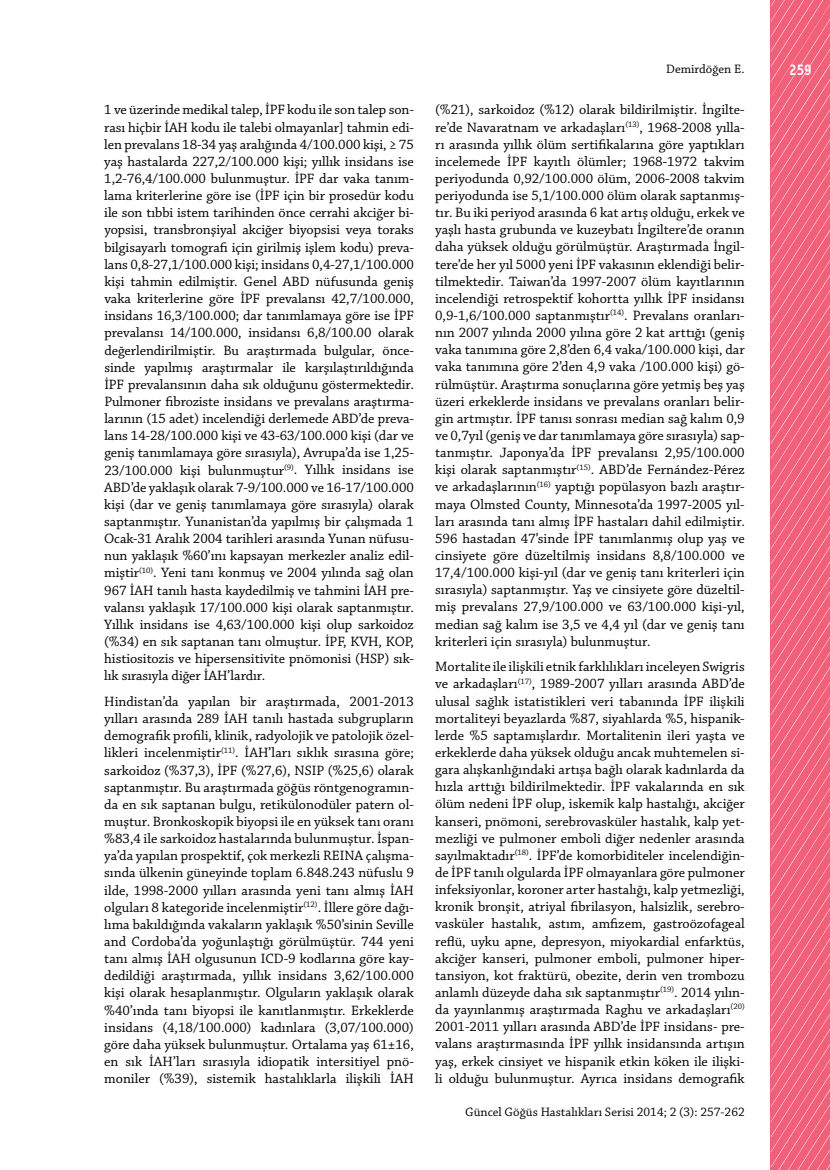
<style>
.page{position:relative;width:830px;height:1170px;background:#fff}
.page>*{position:absolute;margin:0;border:0;box-sizing:border-box;transform-origin:0 0}
.t1{font:700 15px "Alwyn";color:#fff;scale:.85 1}
.t2{font:14.25px/17.1px "Chaparral Pro";color:#000;text-align:justify}
.t3{font:12.9px "Chaparral Pro";color:#000}
</style>
<div class="page">
<svg style="left:770px;top:0;width:59px;height:1169px;background:#f1687f"></svg>
<p class="t2" style="left:104px;top:102px;width:311px">1 ve üzerinde medikal talep, İPF kodu ile son talep son&shy;rası hiçbir İAH kodu ile talebi olmayanlar] tahmin edi&shy;len prevalans 18-34 yaş aralığında 4/100.000 kişi, ≥ 75 yaş hastalarda 227,2/100.000 kişi; yıllık insidans ise 1,2-76,4/100.000 bulunmuştur. İPF dar vaka tanım&shy;lama kriterlerine göre ise (İPF için bir prosedür kodu ile son tıbbi istem tarihinden önce cerrahi akciğer bi&shy;yopsisi, transbronşiyal akciğer biyopsisi veya toraks bilgisayarlı tomografi için girilmiş işlem kodu) preva&shy;lans 0,8-27,1/100.000 kişi; insidans 0,4-27,1/100.000 kişi tahmin edilmiştir. Genel ABD nüfusunda geniş vaka kriterlerine göre İPF prevalansı 42,7/100.000, insidans 16,3/100.000; dar tanımlamaya göre ise İPF prevalansı 14/100.000, insidansı 6,8/100.00 olarak değerlendirilmiştir. Bu araştırmada bulgular, önce&shy;sinde yapılmış araştırmalar ile karşılaştırıldığında İPF prevalansının daha sık olduğunu göstermektedir.<br>Pulmoner fibroziste insidans ve prevalans araştırma&shy;larının (15 adet) incelendiği derlemede ABD’de preva&shy;lans 14-28/100.000 kişi ve 43-63/100.000 kişi (dar ve geniş tanımlamaya göre sırasıyla), Avrupa’da ise 1,25- 23/100.000 kişi bulunmuştur<sup>(9)</sup>. Yıllık insidans ise ABD’de yaklaşık olarak 7-9/100.000 ve 16-17/100.000 kişi (dar ve geniş tanımlamaya göre sırasıyla) olarak saptanmıştır. Yunanistan’da yapılmış bir çalışmada 1<br>Ocak-31 Aralık 2004 tarihleri arasında Yunan nüfusu&shy;nun yaklaşık %60’ını kapsayan merkezler analiz edil&shy;miştir<sup>(10)</sup>. Yeni tanı konmuş ve 2004 yılında sağ olan 967 İAH tanılı hasta kaydedilmiş ve tahmini İAH pre&shy;valansı yaklaşık 17/100.000 kişi olarak saptanmıştır.<br>Yıllık insidans ise 4,63/100.000 kişi olup sarkoidoz (%34) en sık saptanan tanı olmuştur. İPF, KVH, KOP, histiositozis ve hipersensitivite pnömonisi (HSP) sık&shy;lık sırasıyla diğer İAH’lardır.</p>
<p class="t2" style="left:104px;top:693px;width:311px">Hindistan’da yapılan bir araştırmada, 2001-2013 yılları arasında 289 İAH tanılı hastada subgrupların demografik profili, klinik, radyolojik ve patolojik özel&shy;likleri incelenmiştir<sup>(11)</sup>. İAH’ları sıklık sırasına göre; sarkoidoz (%37,3), İPF (%27,6), NSIP (%25,6) olarak saptanmıştır. Bu araştırmada göğüs röntgenogramın&shy;da en sık saptanan bulgu, retikülonodüler patern ol&shy;muştur. Bronkoskopik biyopsi ile en yüksek tanı oranı %83,4 ile sarkoidoz hastalarında bulunmuştur. İspan&shy;ya’da yapılan prospektif, çok merkezli REINA çalışma&shy;sında ülkenin güneyinde toplam 6.848.243 nüfuslu 9 ilde, 1998-2000 yılları arasında yeni tanı almış İAH olguları 8 kategoride incelenmiştir<sup>(12)</sup>. İllere göre dağı&shy;lıma bakıldığında vakaların yaklaşık %50’sinin Seville and Cordoba’da yoğunlaştığı görülmüştür. 744 yeni tanı almış İAH olgusunun ICD-9 kodlarına göre kay&shy;dedildiği araştırmada, yıllık insidans 3,62/100.000 kişi olarak hesaplanmıştır. Olguların yaklaşık olarak %40’ında tanı biyopsi ile kanıtlanmıştır. Erkeklerde insidans (4,18/100.000) kadınlara (3,07/100.000) göre daha yüksek bulunmuştur. Ortalama yaş 61±16, en sık İAH’ları sırasıyla idiopatik intersitiyel pnö&shy;moniler (%39), sistemik hastalıklarla ilişkili İAH</p>
<p class="t3" style="left:666px;top:62px;width:80px">Demirdöğen E.</p>
<p class="t1" style="left:788px;top:61px;width:28px">259</p>
<p class="t2" style="left:435px;top:102px;width:311px">(%21), sarkoidoz (%12) olarak bildirilmiştir. İngilte&shy;re’de Navaratnam ve arkadaşları<sup>(13)</sup>, 1968-2008 yılla&shy;rı arasında yıllık ölüm sertifikalarına göre yaptıkları incelemede İPF kayıtlı ölümler; 1968-1972 takvim periyodunda 0,92/100.000 ölüm, 2006-2008 takvim periyodunda ise 5,1/100.000 ölüm olarak saptanmış&shy;tır. Bu iki periyod arasında 6 kat artış olduğu, erkek ve yaşlı hasta grubunda ve kuzeybatı İngiltere’de oranın daha yüksek olduğu görülmüştür. Araştırmada İngil&shy;tere’de her yıl 5000 yeni İPF vakasının eklendiği belir&shy;tilmektedir. Taiwan’da 1997-2007 ölüm kayıtlarının incelendiği retrospektif kohortta yıllık İPF insidansı 0,9-1,6/100.000 saptanmıştır<sup>(14)</sup>. Prevalans oranları&shy;nın 2007 yılında 2000 yılına göre 2 kat arttığı (geniş vaka tanımına göre 2,8’den 6,4 vaka/100.000 kişi, dar vaka tanımına göre 2’den 4,9 vaka /100.000 kişi) gö&shy;rülmüştür. Araştırma sonuçlarına göre yetmiş beş yaş üzeri erkeklerde insidans ve prevalans oranları belir&shy;gin artmıştır. İPF tanısı sonrası median sağ kalım 0,9 ve 0,7yıl (geniş ve dar tanımlamaya göre sırasıyla) sap&shy;tanmıştır. Japonya’da İPF prevalansı 2,95/100.000 kişi olarak saptanmıştır<sup>(15)</sup>. ABD’de Fernández-Pérez ve arkadaşlarının<sup>(16)</sup> yaptığı popülasyon bazlı araştır&shy;maya Olmsted County, Minnesota’da 1997-2005 yıl&shy;ları arasında tanı almış İPF hastaları dahil edilmiştir.<br>596 hastadan 47’sinde İPF tanımlanmış olup yaş ve cinsiyete göre düzeltilmiş insidans 8,8/100.000 ve 17,4/100.000 kişi-yıl (dar ve geniş tanı kriterleri için sırasıyla) saptanmıştır. Yaş ve cinsiyete göre düzeltil&shy;miş prevalans 27,9/100.000 ve 63/100.000 kişi-yıl, median sağ kalım ise 3,5 ve 4,4 yıl (dar ve geniş tanı kriterleri için sırasıyla) bulunmuştur.</p>
<p class="t2" style="left:435px;top:658px;width:311px">Mortalite ile ilişkili etnik farklılıkları inceleyen Swigris ve arkadaşları<sup>(17)</sup>, 1989-2007 yılları arasında ABD’de ulusal sağlık istatistikleri veri tabanında İPF ilişkili mortaliteyi beyazlarda %87, siyahlarda %5, hispanik&shy;lerde %5 saptamışlardır. Mortalitenin ileri yaşta ve erkeklerde daha yüksek olduğu ancak muhtemelen si&shy;gara alışkanlığındaki artışa bağlı olarak kadınlarda da hızla arttığı bildirilmektedir. İPF vakalarında en sık ölüm nedeni İPF olup, iskemik kalp hastalığı, akciğer kanseri, pnömoni, serebrovasküler hastalık, kalp yet&shy;mezliği ve pulmoner emboli diğer nedenler arasında sayılmaktadır<sup>(18)</sup>. İPF’de komorbiditeler incelendiğin&shy;de İPF tanılı olgularda İPF olmayanlara göre pulmoner infeksiyonlar, koroner arter hastalığı, kalp yetmezliği, kronik bronşit, atriyal fibrilasyon, halsizlik, serebro&shy;vasküler hastalık, astım, amfizem, gastroözofageal reflü, uyku apne, depresyon, miyokardial enfarktüs, akciğer kanseri, pulmoner emboli, pulmoner hiper&shy;tansiyon, kot fraktürü, obezite, derin ven trombozu anlamlı düzeyde daha sık saptanmıştır<sup>(19)</sup>. 2014 yılın&shy;da yayınlanmış araştırmada Raghu ve arkadaşları<sup>(20)<br></sup>2001-2011 yılları arasında ABD’de İPF insidans- pre&shy;valans araştırmasında İPF yıllık insidansında artışın yaş, erkek cinsiyet ve hispanik etkin köken ile ilişki&shy;li olduğu bulunmuştur. Ayrıca insidans demografik</p>
<p class="t3" style="left:465px;top:1104px;width:281px">Güncel Göğüs Hastalıkları Serisi 2014; 2 (3): 257-262</p>
</div>
